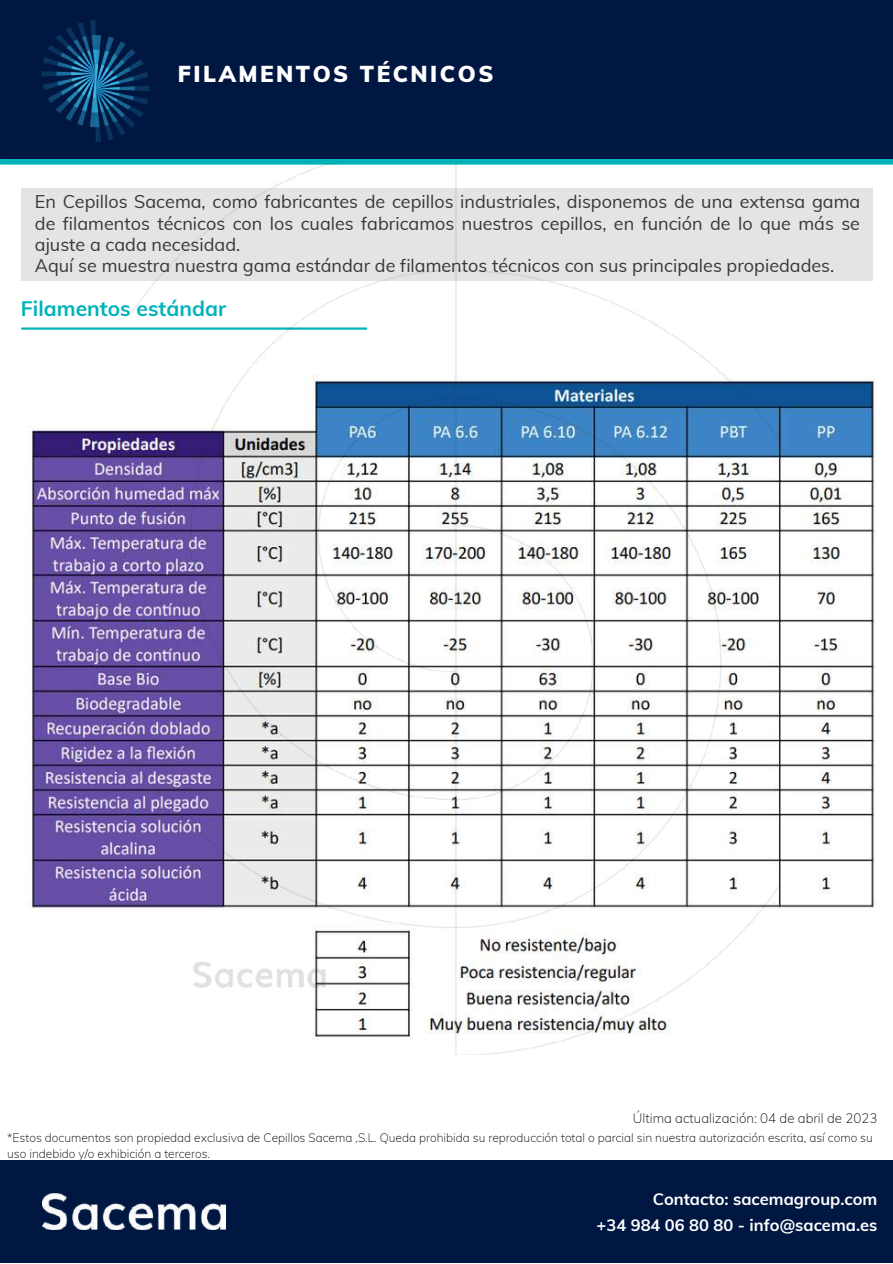
<style>
.page{position:relative;width:893px;height:1264px;background:#fff}
.page>*{position:absolute;margin:0;border:0;box-sizing:border-box;transform-origin:0 0}
.t1{font:900 22.5px "Muli";letter-spacing:.11em;color:#fff}
.t2{font:700 21px "Muli";color:#00b3b9}
.t3{font:18px/21.3px "Muli";color:#383838}
.t4{font:700 16.5px/25.8px "Muli";color:#fff;text-align:right}
.t5{font:200 13.35px "Muli";color:#000}
.t6{font:200 12px/16px "Muli";color:#000}
</style>
<div class="page">
<div style="left:0;top:0;width:892px;height:159px;background:#001742"></div>
<img style="left:42px;top:20px;width:108px;height:122px">
<div style="left:1px;top:159px;width:891px;height:6px;background:#00b3b9"></div>
<div style="left:21px;top:188px;width:851px;height:92px;background:#e4e4e4"></div>
<div style="left:0;top:1160px;width:892px;height:102px;background:#001742"></div>
<img style="left:42px;top:1193px;width:183px;height:36px">
<img style="left:27px;top:376px;width:849px;height:533px">
<hr style="left:22px;top:327px;width:344px;height:3px;background:#00b3b9">
<img style="left:132px;top:164px;width:646px;height:890px">
<p class="t1" style="left:178px;top:60px;width:317px">FILAMENTOS TÉCNICOS</p>
<p class="t3" style="left:35px;top:191px;width:826px">En Cepillos Sacema, como fabricantes de cepillos industriales, disponemos de una extensa gama de filamentos técnicos con los cuales fabricamos nuestros cepillos, en función de lo que más se ajuste a cada necesidad.<br>Aquí se muestra nuestra gama estándar de filamentos técnicos con sus principales propiedades.</p>
<p class="t2" style="left:21px;top:295px;width:207px">Filamentos estándar</p>
<p class="t5" style="left:633px;top:1109px;width:246px">Última actualización: 04 de abril de 2023</p>
<p class="t6" style="left:7px;top:1129px;width:867px">*Estos documentos son propiedad exclusiva de Cepillos Sacema ,S.L. Queda prohibida su reproducción total o parcial sin nuestra autorización escrita, así como su uso indebido y/o exhibición a terceros.</p>
<p class="t4" style="left:596px;top:1185px;width:282px">Contacto: sacemagroup.com<br>+34 984 06 80 80 - info@sacema.es</p>
</div>
